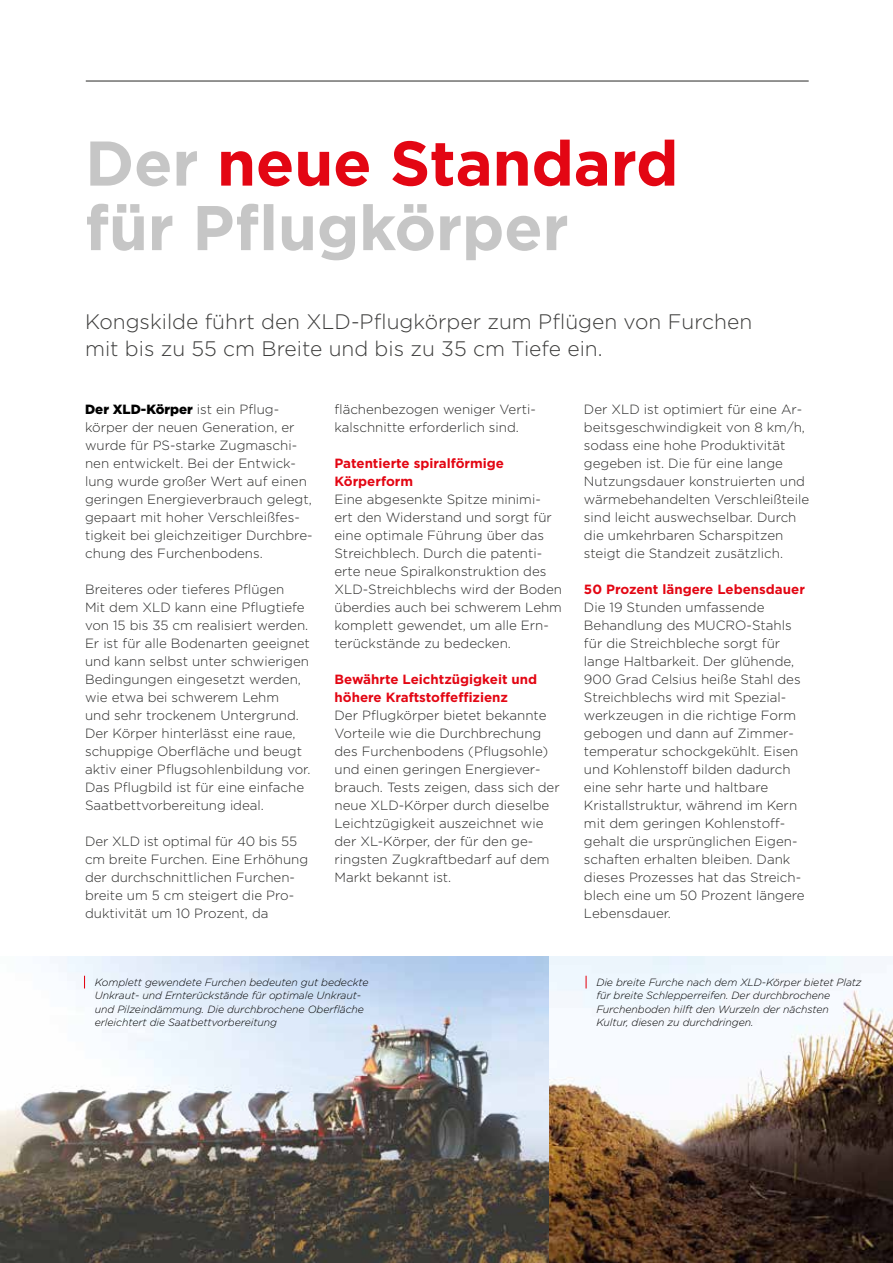
<style>
.page{position:relative;width:893px;height:1263px;background:#fff}
.page>*{position:absolute;margin:0;border:0;box-sizing:border-box;transform-origin:0 0}
.t1{font:700 63px/64.5px "Gotham";letter-spacing:-.005em;color:#c6c6c6}
.t2{font:300 21px/27px "Gotham";color:#3c3c3b}
.t3{font:300 13.35px/18px "Gotham";color:#282827}
.t4{font:700 13.35px/18px "Gotham";color:#e30613}
.t5{font:italic 300 10.5px/13.5px "Gotham";letter-spacing:-.005em;color:#000}
.s1{color:#e30613}
.s2{font-weight:900;color:#000}
</style>
<div class="page">
<hr style="left:86px;top:81px;width:723px;height:1px;background:#282827">
<img style="left:549px;top:957px;width:344px;height:306px">
<img style="left:0;top:957px;width:549px;height:306px">
<svg style="left:84px;top:976px;width:1px;height:12px"></svg>
<svg style="left:586px;top:976px;width:1px;height:12px"></svg>
<h1 class="t1" style="left:85px;top:131px;width:595px">Der <span class="s1">neue Standard </span>für Pflugkörper</h1>
<h2 class="t2" style="left:85px;top:308px;width:669px">Kongskilde führt den XLD-Pflugkörper zum Pflügen von Furchen mit bis zu 55 cm Breite und bis zu 35 cm Tiefe ein.</h2>
<p class="t3" style="left:85px;top:400px;width:229px"><span class="s2">Der XLD-Körper</span> ist ein Pflug&shy;körper der neuen Generation, er wurde für PS-starke Zugmaschi&shy;nen entwickelt. Bei der Entwick&shy;lung wurde großer Wert auf einen geringen Energieverbrauch gelegt, gepaart mit hoher Verschleißfes&shy;tigkeit bei gleichzeitiger Durchbre&shy;chung des Furchenbodens.</p>
<p class="t3" style="left:85px;top:580px;width:227px">Breiteres oder tieferes Pflügen<br>Mit dem XLD kann eine Pflugtiefe von 15 bis 35 cm realisiert werden.<br>Er ist für alle Bodenarten geeignet und kann selbst unter schwierigen Bedingungen eingesetzt werden, wie etwa bei schwerem Lehm<br>und sehr trockenem Untergrund.<br>Der Körper hinterlässt eine raue, schuppige Oberfläche und beugt aktiv einer Pflugsohlenbildung vor.<br>Das Pflugbild ist für eine einfache Saatbettvorbereitung ideal.</p>
<p class="t3" style="left:85px;top:832px;width:225px">Der XLD ist optimal für 40 bis 55 cm breite Furchen. Eine Erhöhung der durchschnittlichen Furchen&shy;breite um 5 cm steigert die Pro&shy;duktivität um 10 Prozent, da</p>
<p class="t3" style="left:334px;top:400px;width:203px">flächenbezogen weniger Verti&shy;kalschnitte erforderlich sind.</p>
<p class="t4" style="left:334px;top:454px;width:171px">Patentierte spiralförmige<br>Körperform</p>
<p class="t3" style="left:334px;top:490px;width:229px">Eine abgesenkte Spitze minimi&shy;ert den Widerstand und sorgt für eine optimale Führung über das<br>Streichblech. Durch die patenti&shy;erte neue Spiralkonstruktion des<br>XLD-Streichblechs wird der Boden überdies auch bei schwerem Lehm komplett gewendet, um alle Ern&shy;terückstände zu bedecken.</p>
<p class="t4" style="left:334px;top:670px;width:204px">Bewährte Leichtzügigkeit und höhere Kraftstoffeffizienz</p>
<p class="t3" style="left:334px;top:706px;width:227px">Der Pflugkörper bietet bekannte<br>Vorteile wie die Durchbrechung des Furchenbodens (Pflugsohle) und einen geringen Energiever&shy;brauch. Tests zeigen, dass sich der neue XLD-Körper durch dieselbe<br>Leichtzügigkeit auszeichnet wie der XL-Körper, der für den ge&shy;ringsten Zugkraftbedarf auf dem<br>Markt bekannt ist.</p>
<p class="t3" style="left:584px;top:400px;width:227px">Der XLD ist optimiert für eine Ar&shy;beitsgeschwindigkeit von 8 km/h, sodass eine hohe Produktivität gegeben ist. Die für eine lange Nutzungsdauer konstruierten und wärmebehandelten Verschleißteile sind leicht auswechselbar. Durch die umkehrbaren Scharspitzen steigt die Standzeit zusätzlich.</p>
<p class="t4" style="left:584px;top:580px;width:222px">50 Prozent längere Lebensdauer</p>
<p class="t3" style="left:584px;top:598px;width:222px">Die 19 Stunden umfassende<br>Behandlung des MUCRO-Stahls für die Streichbleche sorgt für lange Haltbarkeit. Der glühende,<br>900 Grad Celsius heiße Stahl des<br>Streichblechs wird mit Spezial&shy;werkzeugen in die richtige Form gebogen und dann auf Zimmer&shy;temperatur schockgekühlt. Eisen und Kohlenstoff bilden dadurch eine sehr harte und haltbare<br>Kristallstruktur, während im Kern mit dem geringen Kohlenstoff&shy;gehalt die ursprünglichen Eigen&shy;schaften erhalten bleiben. Dank dieses Prozesses hat das Streich&shy;blech eine um 50 Prozent längere<br>Lebensdauer.</p>
<p class="t5" style="left:95px;top:975px;width:275px">Komplett gewendete Furchen bedeuten gut bedeckte Unkraut- und Ernterückstände für optimale Unkraut&shy;und Pilzeindämmung. Die durchbrochene Oberfläche erleichtert die Saatbettvorbereitung</p>
<p class="t5" style="left:596px;top:975px;width:267px">Die breite Furche nach dem XLD-Körper bietet Platz für breite Schlepperreifen. Der durchbrochene Furchenboden hilft den Wurzeln der nächsten Kultur, diesen zu durchdringen.</p>
</div>
